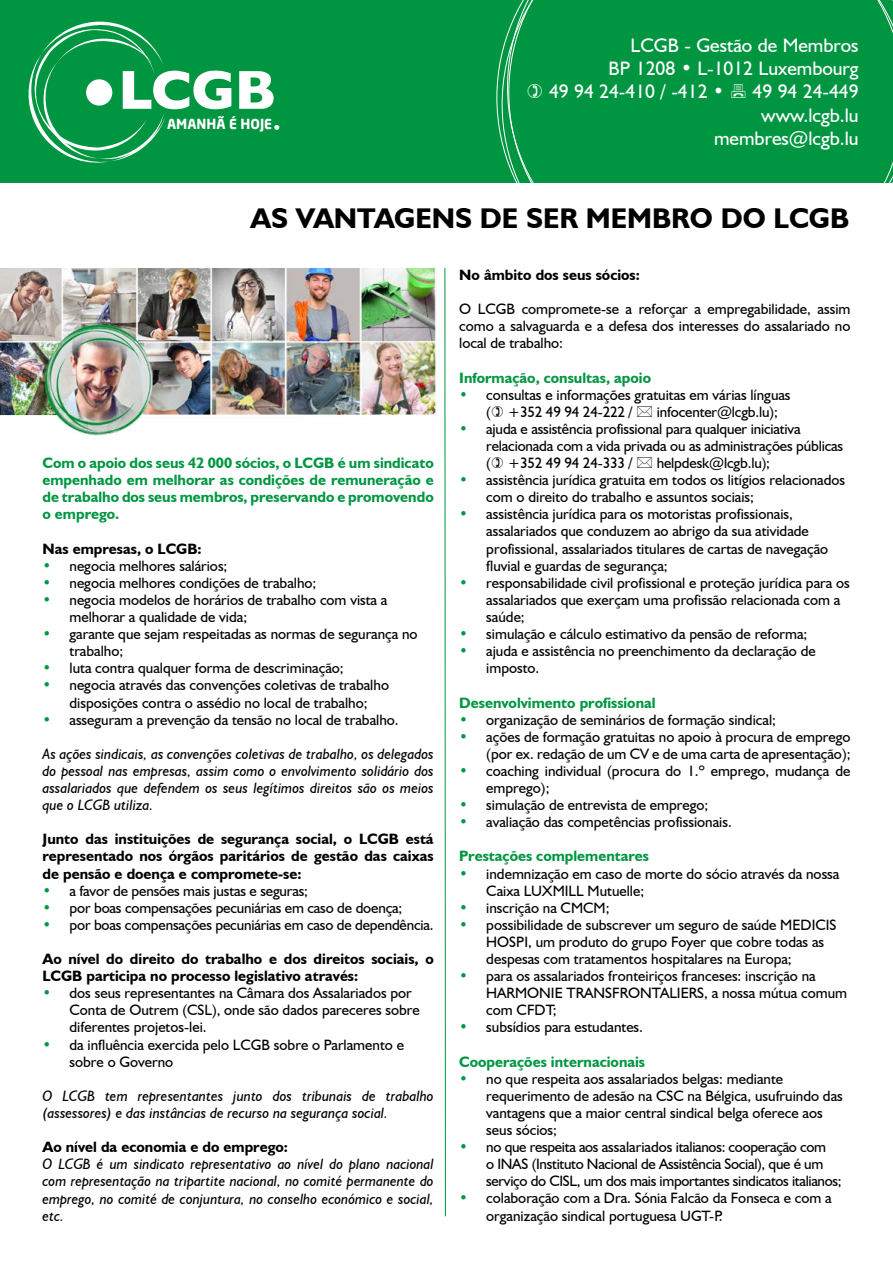
<style>
.page{position:relative;width:893px;height:1263px;background:#fff}
.page>*{position:absolute;margin:0;border:0;box-sizing:border-box;transform-origin:0 0}
.t1{font:700 28.5px "Humanist 521 BT";color:#000}
.t2{font:19.5px/23.4px "Humanist 521 BT";color:#fff;text-align:right}
.t3{font:15px/17.1px "Humanist 521 BT";color:#000}
.t4{font:italic 15px/17.1px "Humanist 521 BT";color:#000;text-align:justify}
.t5{font:700 15px/17.1px "Humanist 521 BT";color:#000;text-align:justify}
.t6{font:700 15px/17.1px "Humanist 521 BT";color:#009641;text-align:justify}
.t7{font:15px/17.1px "Humanist 521 BT";letter-spacing:-.02em;color:#000}
.t8{font:700 13.65px "Neo Sans";color:#fff}
.s1{color:#009641}
</style>
<div class="page">
<div style="left:0;top:0;width:893px;height:182px;background:#009641"></div>
<svg style="left:507px;top:0;width:386px;height:183px"></svg>
<svg style="left:444px;top:267px;width:2px;height:950px;background:#7fc99f"></svg>
<img style="left:0;top:267px;width:436px;height:169px">
<hr style="left:0;top:265px;width:434px;height:3px;background:#fff">
<hr style="left:142px;top:415px;width:294px;height:3px;background:#fff">
<div style="left:0;top:415px;width:57px;height:5px;background:#fff"></div>
<svg style="left:28px;top:21px;width:203px;height:142px"></svg>
<svg style="left:239px;top:71px;width:35px;height:38px"></svg>
<svg style="left:274px;top:125px;width:5px;height:5px"></svg>
<svg style="left:528px;top:84px;width:14px;height:14px"></svg>
<svg style="left:731px;top:84px;width:15px;height:14px"></svg>
<p class="t8" style="left:167px;top:116px;width:107px">AMANHÃ É HOJE</p>
<h2 class="t2" style="left:631px;top:33px;width:229px">LCGB - Gestão de Membros</h2>
<h2 class="t2" style="left:609px;top:56px;width:251px">BP 1208 • L-1012 Luxembourg</h2>
<h2 class="t2" style="left:549px;top:80px;width:177px">49 94 24-410 / -412 •</h2>
<h2 class="t2" style="left:714px;top:80px;width:146px">49 94 24-449 www.lcgb.lu membres@lcgb.lu</h2>
<h1 class="t1" style="left:251px;top:200px;width:600px">AS VANTAGENS DE SER MEMBRO DO LCGB</h1>
<p class="t6" style="left:43px;top:454px;width:393px">Com o apoio dos seus 42 000 sócios, o LCGB é um sindicato empenhado em melhorar as condições de remuneração e de trabalho dos seus membros, preservando e promovendo o emprego.</p>
<p class="t5" style="left:43px;top:540px;width:161px">Nas empresas, o LCGB:</p>
<p class="t3" style="left:43px;top:557px;width:186px"><span class="s1">•</span> negocia melhores salários;</p>
<p class="t3" style="left:43px;top:574px;width:275px"><span class="s1">•</span> negocia melhores condições de trabalho;</p>
<p class="t3" style="left:70px;top:591px;width:319px;text-indent:-27px"><span class="s1">•</span> negocia modelos de horários de trabalho com vista a melhorar a qualidade de vida;</p>
<p class="t3" style="left:70px;top:625px;width:350px;text-indent:-27px"><span class="s1">•</span> garante que sejam respeitadas as normas de segurança no trabalho;</p>
<p class="t3" style="left:43px;top:659px;width:303px"><span class="s1">•</span> luta contra qualquer forma de descriminação;</p>
<p class="t3" style="left:43px;top:676px;width:348px;text-align:center"><span class="s1">•</span> negocia através das convenções coletivas de trabalho disposições contra o assédio no local de trabalho;</p>
<p class="t3" style="left:43px;top:711px;width:358px"><span class="s1">•</span> asseguram a prevenção da tensão no local de trabalho.</p>
<p class="t4" style="left:43px;top:745px;width:393px">As ações sindicais, as convenções coletivas de trabalho, os delegados do pessoal nas empresas, assim como o envolvimento solidário dos assalariados que defendem os seus legítimos direitos são os meios que o LCGB utiliza.</p>
<p class="t5" style="left:43px;top:830px;width:393px">Junto das instituições de segurança social, o LCGB está representado nos órgãos paritários de gestão das caixas de pensão e doença e compromete-se:</p>
<p class="t3" style="left:43px;top:882px;width:267px"><span class="s1">•</span> a favor de pensões mais justas e seguras;</p>
<p class="t3" style="left:43px;top:899px;width:361px"><span class="s1">•</span> por boas compensações pecuniárias em caso de doença;</p>
<p class="t3" style="left:43px;top:916px;width:393px"><span class="s1">•</span> por boas compensações pecuniárias em caso de dependência.</p>
<p class="t5" style="left:43px;top:950px;width:393px">Ao nível do direito do trabalho e dos direitos sociais, o<br>LCGB participa no processo legislativo através:</p>
<p class="t3" style="left:70px;top:984px;width:352px;text-indent:-27px"><span class="s1">•</span> dos seus representantes na Câmara dos Assalariados por<br>Conta de Outrem (CSL), onde são dados pareceres sobre diferentes projetos-lei.</p>
<p class="t3" style="left:70px;top:1036px;width:336px;text-indent:-27px"><span class="s1">•</span> da influência exercida pelo LCGB sobre o Parlamento e sobre o Governo</p>
<p class="t4" style="left:43px;top:1087px;width:393px">O LCGB tem representantes junto dos tribunais de trabalho (assessores) e das instâncias de recurso na segurança social.</p>
<p class="t5" style="left:43px;top:1138px;width:247px">Ao nível da economia e do emprego:</p>
<p class="t4" style="left:43px;top:1155px;width:393px">O LCGB é um sindicato representativo ao nível do plano nacional com representação na tripartite nacional, no comité permanente do emprego, no comité de conjuntura, no conselho económico e social, etc.</p>
<p class="t5" style="left:459px;top:266px;width:182px">No âmbito dos seus sócios:</p>
<p class="t3" style="left:459px;top:300px;width:393px;text-align:justify">O LCGB compromete-se a reforçar a empregabilidade, assim como a salvaguarda e a defesa dos interesses do assalariado no local de trabalho:</p>
<p class="t6" style="left:459px;top:369px;width:193px">Informação, consultas, apoio</p>
<p class="t3" style="left:486px;top:386px;width:306px;text-indent:-27px"><span class="s1">•</span> consultas e informações gratuitas em várias línguas ( +352 49 94 24-222 /</p>
<p class="t3" style="left:657px;top:403px;width:123px">infocenter@lcgb.lu);</p>
<p class="t3" style="left:486px;top:420px;width:358px;text-indent:-27px"><span class="s1">•</span> ajuda e assistência profissional para qualquer iniciativa relacionada com a vida privada ou as administrações públicas ( +352 49 94 24-333 /</p>
<p class="t3" style="left:657px;top:454px;width:115px">helpdesk@lcgb.lu);</p>
<p class="t3" style="left:486px;top:471px;width:360px;text-indent:-27px"><span class="s1">•</span> assistência jurídica gratuita em todos os litígios relacionados com o direito do trabalho e assuntos sociais;</p>
<p class="t3" style="left:486px;top:505px;width:343px;text-indent:-27px"><span class="s1">•</span> assistência jurídica para os motoristas profissionais, assalariados que conduzem ao abrigo da sua atividade profissional, assalariados titulares de cartas de navegação fluvial e guardas de segurança;</p>
<p class="t3" style="left:486px;top:574px;width:365px;text-indent:-27px"><span class="s1">•</span> responsabilidade civil profissional e proteção jurídica para os assalariados que exerçam uma profissão relacionada com a saúde;</p>
<p class="t3" style="left:459px;top:625px;width:350px"><span class="s1">•</span> simulação e cálculo estimativo da pensão de reforma;</p>
<p class="t3" style="left:486px;top:642px;width:331px;text-indent:-27px"><span class="s1">•</span> ajuda e assistência no preenchimento da declaração de imposto.</p>
<p class="t6" style="left:459px;top:693px;width:198px">Desenvolvimento profissional</p>
<p class="t3" style="left:459px;top:711px;width:318px"><span class="s1">•</span> organização de seminários de formação sindical;</p>
<p class="t3" style="left:459px;top:728px;width:393px;text-align:right"><span class="s1">•</span> ações de formação gratuitas no apoio à procura de emprego (por ex. redação de um CV e de uma carta de apresentação);</p>
<p class="t3" style="left:486px;top:762px;width:366px;text-indent:-27px"><span class="s1">•</span> coaching individual (procura do 1.º emprego, mudança de emprego);</p>
<p class="t3" style="left:459px;top:796px;width:251px"><span class="s1">•</span> simulação de entrevista de emprego;</p>
<p class="t3" style="left:459px;top:813px;width:274px"><span class="s1">•</span> avaliação das competências profissionais.</p>
<p class="t6" style="left:459px;top:847px;width:191px">Prestações complementares</p>
<p class="t3" style="left:486px;top:864px;width:355px;text-indent:-27px"><span class="s1">•</span> indemnização em caso de morte do sócio através da nossa<br>Caixa LUXMILL Mutuelle;</p>
<p class="t3" style="left:459px;top:899px;width:152px"><span class="s1">•</span> inscrição na CMCM;</p>
<p class="t3" style="left:486px;top:916px;width:352px;text-indent:-27px"><span class="s1">•</span> possibilidade de subscrever um seguro de saúde MEDICIS<br>HOSPI, um produto do grupo Foyer que cobre todas as despesas com tratamentos hospitalares na Europa;</p>
<p class="t3" style="left:486px;top:967px;width:362px;text-indent:-27px"><span class="s1">•</span> para os assalariados fronteiriços franceses: inscrição na<br>HARMONIE TRANSFRONTALIERS, a nossa mútua comum com CFDT;</p>
<p class="t3" style="left:459px;top:1018px;width:185px"><span class="s1">•</span> subsídios para estudantes.</p>
<p class="t6" style="left:459px;top:1053px;width:187px">Cooperações internacionais</p>
<p class="t3" style="left:486px;top:1070px;width:358px;text-indent:-27px"><span class="s1">•</span> no que respeita aos assalariados belgas: mediante requerimento de adesão na CSC na Bélgica, usufruindo das vantagens que a maior central sindical belga oferece aos seus sócios;</p>
<p class="t7" style="left:486px;top:1138px;width:357px;text-indent:-27px"><span class="s1">•</span> no que respeita aos assalariados italianos: cooperação com<br>o INAS (Instituto Nacional de Assistência Social), que é um serviço do CISL, um dos mais importantes sindicatos italianos;</p>
<p class="t3" style="left:486px;top:1189px;width:347px;text-indent:-27px"><span class="s1">•</span> colaboração com a Dra. Sónia Falcão da Fonseca e com a organização sindical portuguesa UGT-P.</p>
</div>
